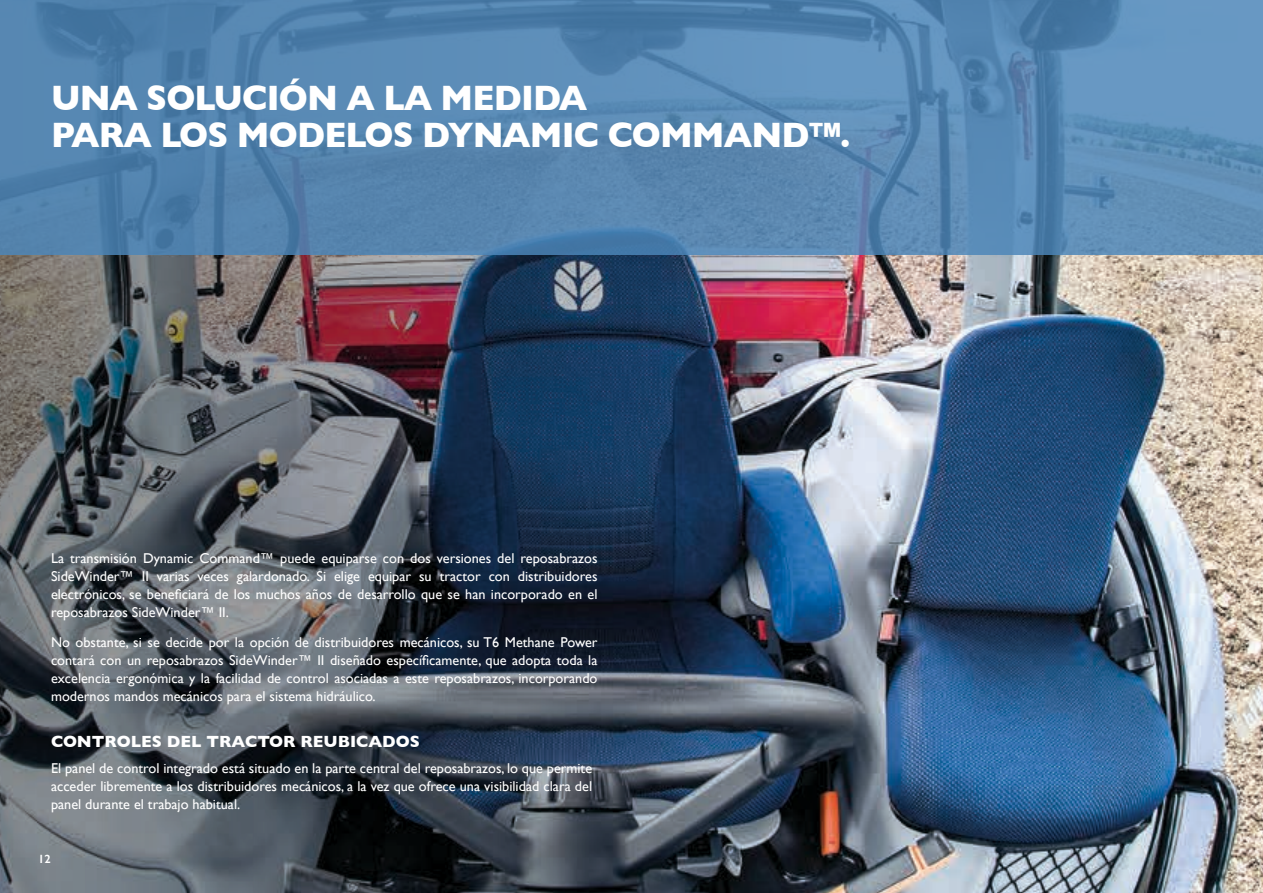
<style>
.page{position:relative;width:1263px;height:893px;background:#fff}
.page>*{position:absolute;margin:0;border:0;box-sizing:border-box;transform-origin:0 0}
.t1{font:700 36px/37.5px "Gill Sans";letter-spacing:-.025em;color:#fff;scale:.95 1}
.t2{font:700 16.5px "Gill Sans";color:#fff}
.t3{font:14.25px/18px "Gill Sans";color:#fff;text-align:justify}
.t4{font:600 12px "Gill Sans";color:#fff}
</style>
<div class="page">
<img style="left:957px;top:255px;width:306px;height:638px">
<img style="left:0;top:255px;width:957px;height:638px">
<svg style="left:0;top:0;width:1263px;height:255px;background:#5787b1"></svg>
<h1 class="t1" style="left:51px;top:78px;width:842px">UNA SOLUCIÓN A LA MEDIDA<br>PARA LOS MODELOS DYNAMIC COMMAND™.</h1>
<p class="t3" style="left:51px;top:549px;width:548px">La transmisión Dynamic Command™ puede equiparse con dos versiones del reposabrazos SideWinder™ II varias veces galardonado. Si elige equipar su tractor con distribuidores electrónicos, se beneficiará de los muchos años de desarrollo que se han incorporado en el reposabrazos SideWinder™ II.</p>
<p class="t3" style="left:51px;top:633px;width:548px">No obstante, si se decide por la opción de distribuidores mecánicos, su T6 Methane Power contará con un reposabrazos SideWinder™ II diseñado específicamente, que adopta toda la excelencia ergonómica y la facilidad de control asociadas a este reposabrazos, incorporando modernos mandos mecánicos para el sistema hidráulico.</p>
<p class="t2" style="left:51px;top:728px;width:370px">CONTROLES DEL TRACTOR REUBICADOS</p>
<p class="t3" style="left:51px;top:759px;width:543px">El panel de control integrado está situado en la parte central del reposabrazos, lo que permite acceder libremente a los distribuidores mecánicos, a la vez que ofrece una visibilidad clara del panel durante el trabajo habitual.</p>
<p class="t4" style="left:38px;top:852px;width:14px">12</p>
</div>
